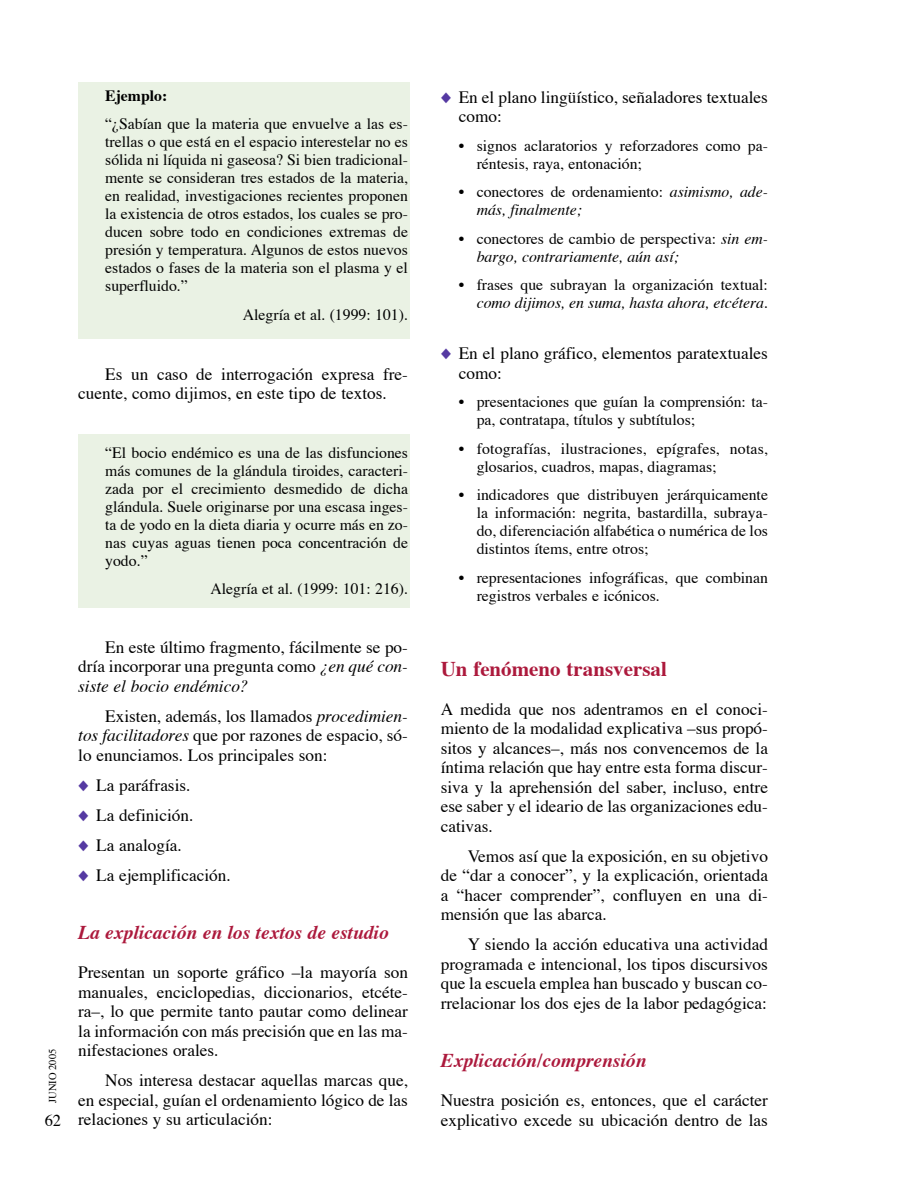
<style>
.page{position:relative;width:918px;height:1188px;background:#fff}
.page>*{position:absolute;margin:0;border:0;box-sizing:border-box;transform-origin:0 0}
.t1{font:700 21px "Times";color:#ac193c}
.t2{font:italic 700 19.5px "Times";color:#ac193c}
.t3{font:17.25px/19.5px "Times";color:#000;text-align:justify}
.t4{font:16.5px "Times";color:#000}
.t5{font:15.75px/18px "Times";color:#000}
.t6{font:italic 15.75px/18px "Times";color:#000}
.t7{font:700 15.75px "Times";color:#000}
.t8{font:10.5px "Times";color:#000}
.s1{font-style:italic}
.s2{color:#5539a2}
.s3{font-style:normal}
</style>
<div class="page">
<div style="left:78px;top:434px;width:331px;height:174px;background:#eaf2e4"></div>
<div style="left:78px;top:82px;width:331px;height:256px;background:#eaf2e4"></div>
<p class="t7" style="left:105px;top:89px;width:64px">Ejem plo:</p>
<p class="t5" style="left:105px;top:116px;width:304px;text-align:justify">“¿Sa bían que la ma te ria que en vuel ve a las es - tre llas o que es tá en el es pa cio in te res te lar no es só li da ni lí qui da ni ga seo sa? Si bien tra di cio nal - men te se con si de ran tres es ta dos de la ma te ria, en rea li dad, in ves ti ga cio nes re cien tes pro po nen la exis ten cia de otros es ta dos, los cua les se pro - du cen so bre to do en con di cio nes ex tre mas de pre sión y tem pe ra tu ra. Al gu nos de es tos nue vos es ta dos o fa ses de la ma te ria son el plas ma y el su per flui do.”</p>
<p class="t5" style="left:243px;top:307px;width:167px">Ale gría et al. (1999: 101).</p>
<p class="t3" style="left:78px;top:366px;width:331px;text-indent:27px">Es un ca so de in te rro ga ción ex pre sa fre - cuen te, co mo di ji mos, en es te ti po de tex tos.</p>
<p class="t5" style="left:105px;top:445px;width:304px;text-align:justify">“El bo cio en dé mi co es una de las dis fun cio nes más co mu nes de la glán du la ti roi des, ca rac te ri - za da por el cre ci mien to des me di do de di cha glán du la. Sue le ori gi nar se por una es ca sa in ges - ta de yo do en la die ta dia ria y ocu rre más en zo - nas cu yas aguas tie nen po ca con cen tra ción de yo do.”</p>
<p class="t5" style="left:211px;top:581px;width:199px">Ale gría et al. (1999: 101: 216).</p>
<p class="t8" style="left:48px;top:1103px;width:56px;rotate:-90deg">JUNIO 2005</p>
<p class="t4" style="left:45px;top:1114px;width:18px">62</p>
<p class="t3" style="left:78px;top:639px;width:331px;text-indent:27px">En es te úl ti mo frag men to, fá cil men te se po - dría in cor po rar una pre gun ta co mo <span class="s1">¿en qué con - sis te el bo cio en dé mi co?</span></p>
<p class="t3" style="left:78px;top:708px;width:331px;text-indent:27px">Exis ten, ade más, los lla ma dos <span class="s1">pro ce di mien - tos fa ci li ta do res</span> que por ra zo nes de es pa cio, só - lo enun cia mos. Los prin ci pa les son:</p>
<p class="t3" style="left:78px;top:777px;width:114px"><span class="s2">◆</span> La pa rá fra sis.</p>
<p class="t3" style="left:78px;top:807px;width:117px"><span class="s2">◆</span> La de fi ni ción.</p>
<p class="t3" style="left:78px;top:837px;width:105px"><span class="s2">◆</span> La ana lo gía.</p>
<p class="t3" style="left:78px;top:867px;width:154px"><span class="s2">◆</span> La ejem pli fi ca ción.</p>
<p class="t2" style="left:78px;top:925px;width:312px">La ex pli ca ción en los tex tos de es tu dio</p>
<p class="t3" style="left:78px;top:964px;width:331px">Pre sen tan un so por te grá fi co –la ma yo ría son ma nua les, en ci clo pe dias, dic cio na rios, et cé te - ra–, lo que per mi te tan to pau tar co mo de li near la in for ma ción con más pre ci sión que en las ma - ni fes ta cio nes ora les.</p>
<p class="t3" style="left:78px;top:1072px;width:331px;text-indent:27px">Nos in te re sa des ta car aque llas mar cas que, en es pe cial, guían el or de na mien to ló gi co de las re la cio nes y su ar ti cu la ción:</p>
<p class="t3" style="left:459px;top:88px;width:311px;text-indent:-18px"><span class="s2">◆</span> En el pla no lin güís ti co, se ña la do res tex tua les co mo:</p>
<p class="t5" style="left:477px;top:138px;width:293px;text-indent:-18px">• sig nos acla ra to rios y re for za do res co mo pa - rén te sis, ra ya, en to na ción;</p>
<p class="t6" style="left:477px;top:184px;width:293px;text-indent:-18px"><span class="s3">• co nec to res de or de na mien to:</span> asi mis mo, ade - más, fi nal men te;</p>
<p class="t6" style="left:477px;top:231px;width:293px;text-indent:-18px"><span class="s3">• co nec to res de cam bio de pers pec ti va:</span> sin em - bargo, con tra ria men te, aún así;</p>
<p class="t5" style="left:459px;top:277px;width:311px">• fra ses que su bra yan la orga ni za ción tex tual:</p>
<p class="t6" style="left:477px;top:295px;width:293px">co mo di ji mos, en su ma, has ta aho ra, et cé te ra.</p>
<p class="t3" style="left:459px;top:345px;width:311px;text-indent:-18px"><span class="s2">◆</span> En el pla no grá fi co, ele men tos pa ra tex tua les co mo:</p>
<p class="t5" style="left:477px;top:394px;width:293px;text-indent:-18px">• pre sen ta cio nes que guían la com pren sión: ta - pa, con tra ta pa, tí tu los y sub tí tu los;</p>
<p class="t5" style="left:477px;top:441px;width:293px;text-indent:-18px">• fotografías, ilustraciones, epígrafes, notas, glo sa rios, cua dros, ma pas, dia gra mas;</p>
<p class="t5" style="left:477px;top:487px;width:293px;text-align:justify;text-indent:-18px">• in di ca do res que dis tri bu yen je rár qui ca men te la in for ma ción: ne gri ta, bas tar di lla, su bra ya - do, di fe ren cia ción al fa bé ti ca o nu mé ri ca de los dis tin tos ítems, en tre otros;</p>
<p class="t5" style="left:477px;top:570px;width:293px;text-indent:-18px">• re pre sen ta cio nes in fo grá fi cas, que com bi nan re gis tros ver ba les e icó ni cos.</p>
<p class="t1" style="left:441px;top:660px;width:228px">Un fe nó me no trans ver sal</p>
<p class="t3" style="left:441px;top:700px;width:329px">A me di da que nos aden tra mos en el co no ci - mien to de la mo da li dad ex pli ca ti va –sus pro pó - si tos y al can ces–, más nos con ven ce mos de la ín ti ma re la ción que hay en tre es ta for ma dis cur - si va y la apre hen sión del sa ber, in clu so, en tre ese sa ber y el idea rio de las orga ni za cio nes edu - ca ti vas.</p>
<p class="t3" style="left:441px;top:847px;width:329px;text-indent:27px">Ve mos así que la ex po si ción, en su ob je ti vo de “dar a co no cer”, y la ex pli ca ción, orien ta da a “ha cer com pren der”, con flu yen en una di - men sión que las abar ca.</p>
<p class="t3" style="left:441px;top:936px;width:329px;text-indent:27px">Y sien do la ac ción edu ca ti va una ac ti vi dad pro gra ma da e in ten cio nal, los ti pos dis cur si vos que la es cue la em plea han bus ca do y bus can co - rre la cio nar los dos ejes de la la bor pe da gó gi ca:</p>
<p class="t2" style="left:441px;top:1052px;width:207px">Ex pli ca ción /com pren sión</p>
<p class="t3" style="left:441px;top:1092px;width:329px">Nues tra po si ción es, en ton ces, que el ca rác ter ex pli ca ti vo ex ce de su ubi ca ción den tro de las</p>
</div>
